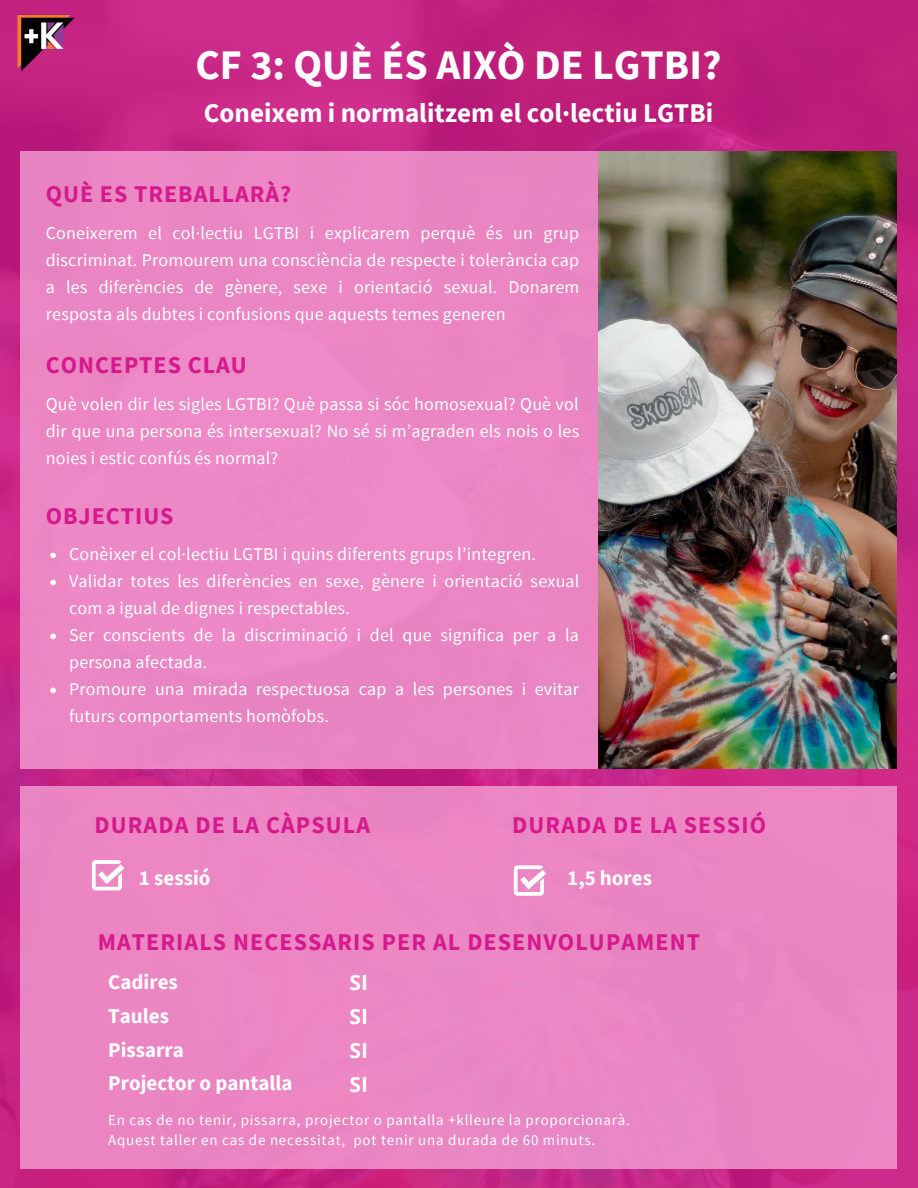
<style>
.page{position:relative;width:918px;height:1188px;background:#fff}
.page>*{position:absolute;margin:0;border:0;box-sizing:border-box;transform-origin:0 0}
.t1{font:700 42px "Source Sans Pro";color:#fff}
.t2{font:700 27px "Source Sans Pro";color:#fff}
.t3{font:700 24px "Source Sans Pro";letter-spacing:.045em;color:#d61a8d}
.t4{font:700 21px/33.8px "Source Sans Pro";color:#fff}
.t5{font:700 21px/33.8px "Open Sans";color:#fff;text-align:justify}
.t6{font:18px/27px "Source Sans Pro";letter-spacing:.01em;color:#fff;text-align:justify}
.t7{font:15px/20.2px "Source Sans Pro";letter-spacing:.05em;color:#fff}
</style>
<div class="page">
<img style="left:0;top:0;width:918px;height:1188px">
<div style="left:20px;top:152px;width:745px;height:616px;background:#eb87c4"></div>
<svg style="left:50px;top:553px;width:6px;height:5px"></svg>
<svg style="left:50px;top:580px;width:6px;height:5px"></svg>
<svg style="left:50px;top:634px;width:6px;height:5px"></svg>
<svg style="left:50px;top:688px;width:6px;height:5px"></svg>
<img style="left:598px;top:152px;width:298px;height:616px">
<img style="left:6px;top:7px;width:79px;height:76px">
<div style="left:20px;top:786px;width:877px;height:383px;background:#eb86c3"></div>
<svg style="left:92px;top:860px;width:32px;height:31px"></svg>
<svg style="left:514px;top:865px;width:32px;height:31px"></svg>
<h1 class="t1" style="left:196px;top:38px;width:527px">CF 3: QUÈ ÉS AIXÒ DE LGTBI?</h1>
<h2 class="t2" style="left:204px;top:95px;width:511px">Coneixem i normalitzem el col·lectiu LGTBi</h2>
<h3 class="t3" style="left:46px;top:178px;width:247px">QUÈ ES TREBALLARÀ?</h3>
<p class="t6" style="left:46px;top:219px;width:535px">Coneixerem el col·lectiu LGTBI i explicarem perquè és un grup discriminat. Promourem una consciència de respecte i tolerància cap a les diferències de gènere, sexe i orientació sexual. Donarem resposta als dubtes i confusions que aquests temes generen</p>
<h3 class="t3" style="left:46px;top:349px;width:202px">CONCEPTES CLAU</h3>
<p class="t6" style="left:46px;top:390px;width:535px">Què volen dir les sigles LGTBI? Què passa si sóc homosexual? Què vol dir que una persona és intersexual? No sé si m’agraden els nois o les noies i estic confús és normal?</p>
<h3 class="t3" style="left:46px;top:500px;width:129px">OBJECTIUS</h3>
<p class="t6" style="left:69px;top:541px;width:512px;text-align:left">Conèixer el col·lectiu LGTBI i quins diferents grups l’integren.<br>Validar totes les diferències en sexe, gènere i orientació sexual com a igual de dignes i respectables.<br>Ser conscients de la discriminació i del que significa per a la persona afectada.<br>Promoure una mirada respectuosa cap a les persones i evitar futurs comportaments homòfobs.</p>
<h3 class="t3" style="left:94px;top:810px;width:277px">DURADA DE LA CÀPSULA</h3>
<h3 class="t3" style="left:512px;top:810px;width:255px">DURADA DE LA SESSIÓ</h3>
<p class="t4" style="left:139px;top:860px;width:73px">1 sessió</p>
<p class="t4" style="left:567px;top:860px;width:86px">1,5 hores</p>
<h3 class="t3" style="left:98px;top:926px;width:604px">MATERIALS NECESSARIS PER AL DESENVOLUPAMENT</h3>
<p class="t4" style="left:108px;top:965px;width:186px">Cadires<br>Taules<br>Pissarra<br>Projector o pantalla</p>
<p class="t5" style="left:350px;top:965px;width:20px">SI SI SI SI</p>
<p class="t7" style="left:108px;top:1109px;width:523px">En cas de no tenir, pissarra, projector o pantalla +klleure la proporcionarà.<br>Aquest taller en cas de necessitat, pot tenir una durada de 60 minuts.</p>
</div>
